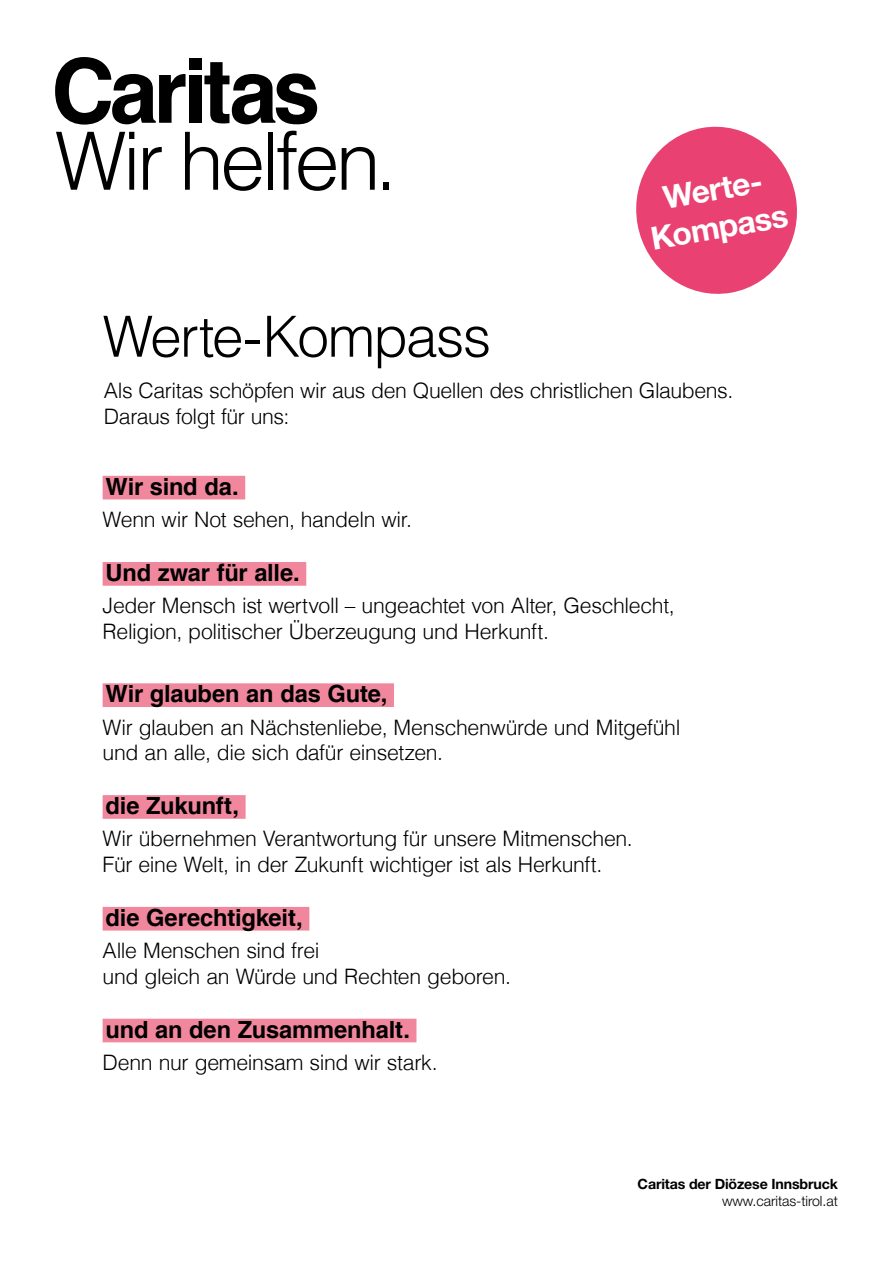
<style>
.page{position:relative;width:893px;height:1263px;background:#fff}
.page>*{position:absolute;margin:0;border:0;box-sizing:border-box;transform-origin:0 0}
.t1{font:300 56.85px "Helveticafor Caritas";letter-spacing:-.03em;color:#000}
.t2{font:700 31.8px/38.2px "Helvetica Neue LT Std";color:#fff;text-align:center}
.t3{font:700 23.7px "Helveticafor Caritas";letter-spacing:-.01em;color:#000}
.t4{font:300 21.3px/25.5px "Helvetica LT Com";letter-spacing:-.015em;color:#000}
.t5{font:700 14.1px "Helvetica Neue LT Std";letter-spacing:-.01em;color:#000}
.t6{font:300 14.1px "Helvetica Neue LT Std";letter-spacing:-.005em;color:#000}
</style>
<div class="page">
<div style="left:189px;top:58px;width:12px;height:11px;background:#000"></div>
<div style="left:189px;top:75px;width:12px;height:48px;background:#000"></div>
<svg style="left:204px;top:62px;width:113px;height:62px"></svg>
<svg style="left:55px;top:57px;width:131px;height:68px"></svg>
<svg style="left:56px;top:132px;width:78px;height:58px"></svg>
<svg style="left:143px;top:147px;width:19px;height:43px"></svg>
<svg style="left:185px;top:132px;width:33px;height:58px"></svg>
<svg style="left:224px;top:147px;width:38px;height:44px"></svg>
<div style="left:268px;top:132px;width:5px;height:58px;background:#000"></div>
<svg style="left:277px;top:131px;width:59px;height:60px"></svg>
<svg style="left:342px;top:147px;width:33px;height:43px"></svg>
<svg style="left:383px;top:183px;width:5px;height:7px"></svg>
<svg style="left:636px;top:126px;width:161px;height:168px"></svg>
<div style="left:103px;top:476px;width:142px;height:23px;background:#f0879d"></div>
<div style="left:103px;top:562px;width:203px;height:24px;background:#f0879d"></div>
<div style="left:103px;top:683px;width:291px;height:24px;background:#f0879d"></div>
<div style="left:103px;top:795px;width:143px;height:24px;background:#f0879d"></div>
<div style="left:103px;top:907px;width:206px;height:23px;background:#f0879d"></div>
<div style="left:103px;top:1019px;width:313px;height:23px;background:#f0879d"></div>
<h1 class="t1" style="left:103px;top:301px;width:390px">Werte-Kompass</h1>
<h2 class="t2" style="left:641px;top:182px;width:140px;rotate:-10deg">Werte-<br>Kompass</h2>
<p class="t4" style="left:104px;top:378px;width:631px">Als Caritas schöpfen wir aus den Quellen des christlichen Glaubens.<br>Daraus folgt für uns:</p>
<p class="t3" style="left:106px;top:472px;width:135px">Wir sind da.</p>
<p class="t4" style="left:103px;top:506px;width:311px">Wenn wir Not sehen, handeln wir.</p>
<p class="t3" style="left:106px;top:558px;width:196px">Und zwar für alle.</p>
<p class="t4" style="left:103px;top:593px;width:574px">Jeder Mensch ist wertvoll – ungeachtet von Alter, Geschlecht,<br>Religion, politischer Überzeugung und Herkunft.</p>
<p class="t3" style="left:106px;top:679px;width:283px">Wir glauben an das Gute,</p>
<p class="t4" style="left:103px;top:714px;width:579px">Wir glauben an Nächstenliebe, Menschenwürde und Mitgefühl und an alle, die sich dafür einsetzen.</p>
<p class="t3" style="left:106px;top:791px;width:135px">die Zukunft,</p>
<p class="t4" style="left:103px;top:826px;width:532px">Wir übernehmen Verantwortung für unsere Mitmenschen.<br>Für eine Welt, in der Zukunft wichtiger ist als Herkunft.</p>
<p class="t3" style="left:106px;top:903px;width:199px">die Gerechtigkeit,</p>
<p class="t4" style="left:103px;top:937px;width:410px">Alle Menschen sind frei<br>und gleich an Würde und Rechten geboren.</p>
<p class="t3" style="left:106px;top:1015px;width:306px">und an den Zusammenhalt.</p>
<p class="t4" style="left:103px;top:1049px;width:336px">Denn nur gemeinsam sind wir stark.</p>
<p class="t5" style="left:638px;top:1175px;width:202px">Caritas der Diözese Innsbruck</p>
<p class="t6" style="left:722px;top:1192px;width:117px">www.caritas-tirol.at</p>
</div>
